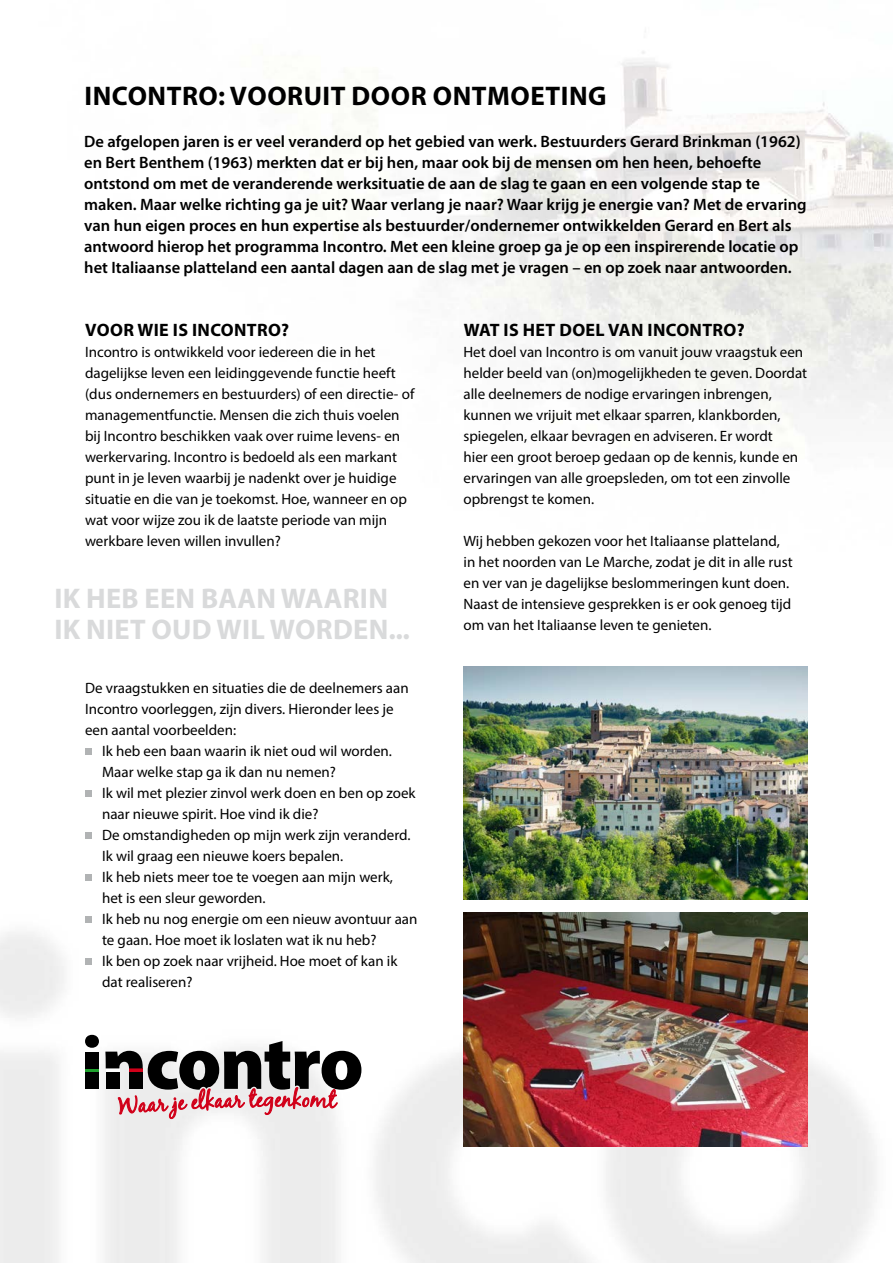
<style>
.page{position:relative;width:893px;height:1263px;background:#fff}
.page>*{position:absolute;margin:0;border:0;box-sizing:border-box;transform-origin:0 0}
.t1{font:700 28.5px/31.5px "Myriad Pro";letter-spacing:.01em;color:#d9dadb}
.t2{font:700 27px "Myriad Pro";letter-spacing:.02em;color:#000}
.t3{font:700 18px "Myriad Pro";letter-spacing:.02em;color:#000}
.t4{font:600 16.5px/21px "Myriad Pro";color:#000}
.t5{font:15px/21px "Myriad Pro";color:#000}
</style>
<div class="page">
<img style="left:0;top:51px;width:893px;height:1212px">
<svg style="left:85px;top:1068px;width:14px;height:4px"></svg>
<div style="left:85px;top:1051px;width:14px;height:17px;background:#000"></div>
<div style="left:85px;top:1072px;width:14px;height:17px;background:#000"></div>
<div style="left:85px;top:1035px;width:14px;height:13px;background:#000;border-radius:50%"></div>
<svg style="left:105px;top:1041px;width:256px;height:85px"></svg>
<svg style="left:85px;top:748px;width:6px;height:6px"></svg>
<svg style="left:85px;top:790px;width:6px;height:6px"></svg>
<svg style="left:85px;top:832px;width:6px;height:6px"></svg>
<div style="left:85px;top:874px;width:6px;height:7px;background:#b1b3b4"></div>
<div style="left:85px;top:916px;width:6px;height:7px;background:#b1b3b4"></div>
<div style="left:85px;top:958px;width:6px;height:7px;background:#b1b3b4"></div>
<img style="left:463px;top:666px;width:345px;height:234px">
<img style="left:463px;top:913px;width:345px;height:233px">
<p class="t2" style="left:85px;top:78px;width:524px">INCONTRO: VOORUIT DOOR ONTMOETING</p>
<p class="t4" style="left:84px;top:131px;width:724px">De afgelopen jaren is er veel veranderd op het gebied van werk. Bestuurders Gerard Brinkman (1962) en Bert Benthem (1963) merkten dat er bij hen, maar ook bij de mensen om hen heen, behoefte ontstond om met de veranderende werksituatie de aan de slag te gaan en een volgende stap te maken. Maar welke richting ga je uit? Waar verlang je naar? Waar krijg je energie van? Met de ervaring van hun eigen proces en hun expertise als bestuurder/ondernemer ontwikkelden Gerard en Bert als antwoord hierop het programma Incontro. Met een kleine groep ga je op een inspirerende locatie op het Italiaanse platteland een aantal dagen aan de slag met je vragen – en op zoek naar antwoorden.</p>
<p class="t3" style="left:85px;top:318px;width:205px">VOOR WIE IS INCONTRO?</p>
<p class="t5" style="left:85px;top:341px;width:331px">Incontro is ontwikkeld voor iedereen die in het dagelijkse leven een leidinggevende functie heeft (dus ondernemers en bestuurders) of een directie- of managementfunctie. Mensen die zich thuis voelen bij Incontro beschikken vaak over ruime levens- en werkervaring. Incontro is bedoeld als een markant punt in je leven waarbij je nadenkt over je huidige situatie en die van je toekomst. Hoe, wanneer en op wat voor wijze zou ik de laatste periode van mijn werkbare leven willen invullen?</p>
<p class="t1" style="left:54px;top:581px;width:357px">IK HEB EEN BAAN WAARIN<br>IK NIET OUD WIL WORDEN...</p>
<p class="t5" style="left:85px;top:677px;width:325px">De vraagstukken en situaties die de deelnemers aan<br>Incontro voorleggen, zijn divers. Hieronder lees je een aantal voorbeelden:</p>
<p class="t5" style="left:102px;top:740px;width:291px">Ik heb een baan waarin ik niet oud wil worden.<br>Maar welke stap ga ik dan nu nemen?</p>
<p class="t5" style="left:102px;top:782px;width:315px">Ik wil met plezier zinvol werk doen en ben op zoek naar nieuwe spirit. Hoe vind ik die?</p>
<p class="t5" style="left:102px;top:824px;width:310px">De omstandigheden op mijn werk zijn veranderd.<br>Ik wil graag een nieuwe koers bepalen.</p>
<p class="t5" style="left:102px;top:866px;width:293px">Ik heb niets meer toe te voegen aan mijn werk, het is een sleur geworden.</p>
<p class="t5" style="left:102px;top:908px;width:317px">Ik heb nu nog energie om een nieuw avontuur aan te gaan. Hoe moet ik loslaten wat ik nu heb?</p>
<p class="t5" style="left:102px;top:950px;width:297px">Ik ben op zoek naar vrijheid. Hoe moet of kan ik dat realiseren?</p>
<p class="t3" style="left:464px;top:318px;width:282px">WAT IS HET DOEL VAN INCONTRO?</p>
<p class="t5" style="left:463px;top:341px;width:345px">Het doel van Incontro is om vanuit jouw vraagstuk een helder beeld van (on)mogelijkheden te geven. Doordat alle deelnemers de nodige ervaringen inbrengen, kunnen we vrijuit met elkaar sparren, klankborden, spiegelen, elkaar bevragen en adviseren. Er wordt<br>hier een groot beroep gedaan op de kennis, kunde en ervaringen van alle groepsleden, om tot een zinvolle opbrengst te komen.</p>
<p class="t5" style="left:463px;top:530px;width:331px">Wij hebben gekozen voor het Italiaanse platteland, in het noorden van Le Marche, zodat je dit in alle rust en ver van je dagelijkse beslommeringen kunt doen.<br>Naast de intensieve gesprekken is er ook genoeg tijd om van het Italiaanse leven te genieten.</p>
</div>
